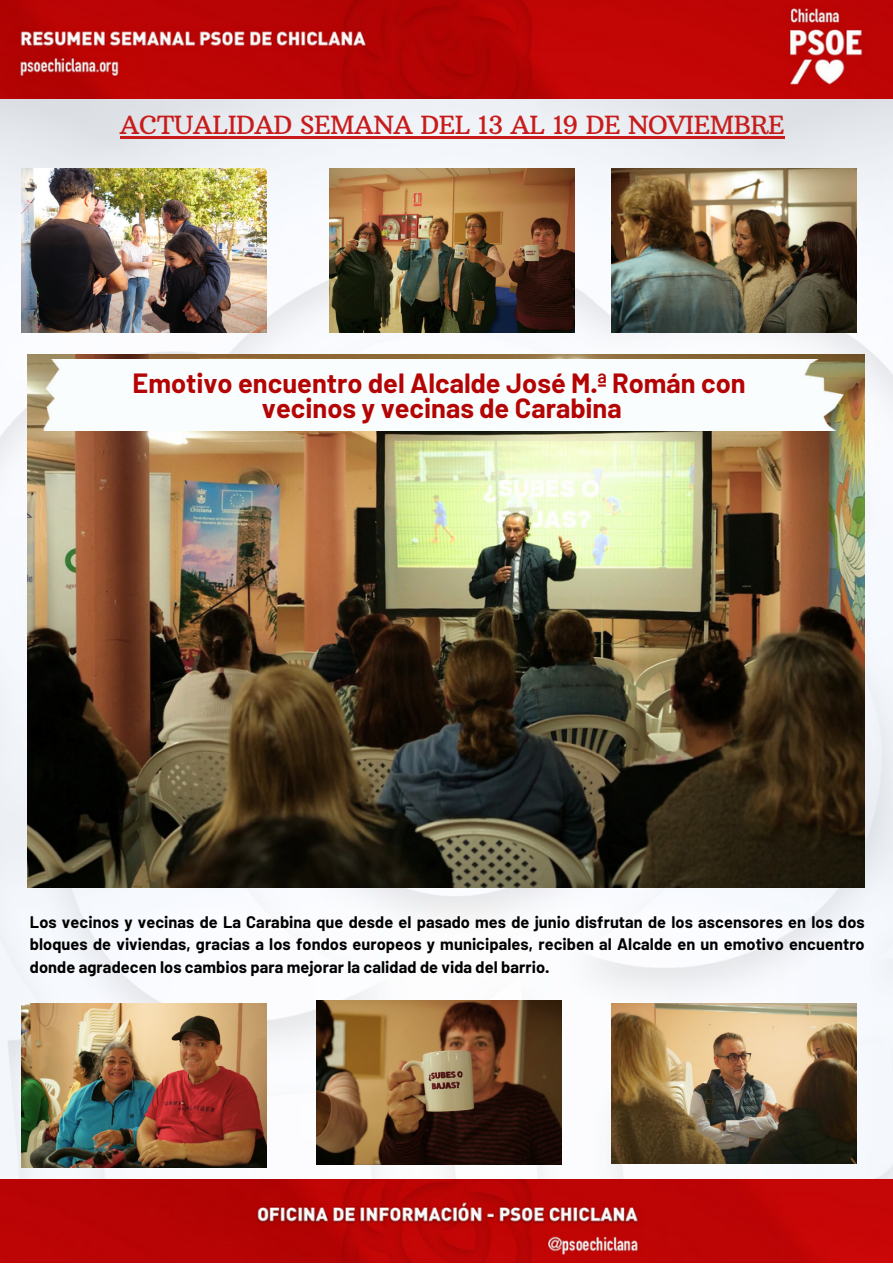
<style>
.page{position:relative;width:893px;height:1264px;background:#fff}
.page>*{position:absolute;margin:0;border:0;box-sizing:border-box;transform-origin:0 0}
.t1{font:700 27.15px "Barlow";color:#b40404}
.t2{font:25.5px "Arbutus Slab";letter-spacing:-.02em;color:#c81c1c}
.t3{font:700 16.35px/22.5px "Barlow";letter-spacing:.005em;color:#000;text-align:justify}
</style>
<div class="page">
<img style="left:0;top:99px;width:892px;height:1080px">
<img style="left:0;top:1179px;width:892px;height:83px">
<img style="left:0;top:0;width:892px;height:99px">
<img style="left:22px;top:1003px;width:245px;height:164px">
<img style="left:316px;top:1000px;width:245px;height:164px">
<img style="left:611px;top:1003px;width:245px;height:160px">
<img style="left:28px;top:354px;width:836px;height:533px">
<img style="left:22px;top:168px;width:245px;height:164px">
<img style="left:330px;top:168px;width:245px;height:164px">
<img style="left:611px;top:168px;width:245px;height:164px">
<img style="left:30px;top:360px;width:819px;height:71px">
<hr style="left:120px;top:136px;width:664px;height:2px;background:#c81c1c">
<p class="t2" style="left:120px;top:109px;width:666px">ACTUALIDAD SEMANA DEL 13 AL 19 DE NOVIEMBRE</p>
<p class="t1" style="left:132px;top:366px;width:614px">Emotivo encuentro del Alcalde José M.ª Román con</p>
<p class="t1" style="left:262px;top:390px;width:361px">vecinos y vecinas de Carabina</p>
<p class="t3" style="left:30px;top:910px;width:836px">Los vecinos y vecinas de La Carabina que desde el pasado mes de junio disfrutan de los ascensores en los dos bloques de viviendas, gracias a los fondos europeos y municipales, reciben al Alcalde en un emotivo encuentro donde agradecen los cambios para mejorar la calidad de vida del barrio.</p>
</div>
